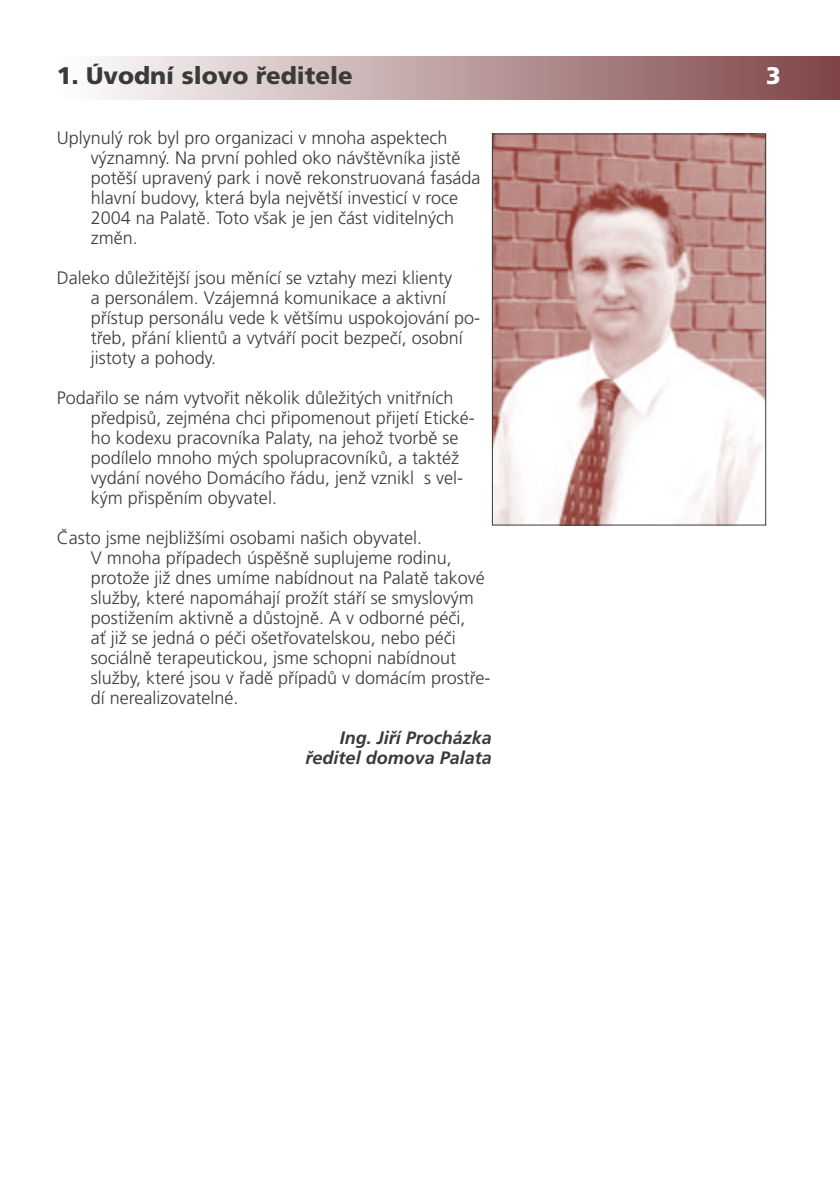
<style>
.page{position:relative;width:840px;height:1191px;background:#fff}
.page>*{position:absolute;margin:0;border:0;box-sizing:border-box;transform-origin:0 0}
.t1{font:900 24px "Frutiger CE";color:#393b39}
.t2{font:900 24px "Frutiger CE";color:#fff}
.t3{font:300 18px/20px "Frutiger CE";color:#393b39}
.t4{font:italic 700 18px/20px "Frutiger CE";color:#393b39;text-align:right}
</style>
<div class="page">
<div style="left:57px;top:57px;width:782px;height:42px;background:linear-gradient(to right,#fff,#7f4547)"></div>
<img style="left:493px;top:135px;width:270px;height:388px">
<div style="left:491px;top:133px;width:274px;height:392px;border:1px solid #393b39"></div>
<h1 class="t1" style="left:57px;top:62px;width:297px">1. Úvodní slovo ředitele</h1>
<p class="t3" style="left:91px;top:128px;width:391px;text-indent:-34px">Uplynulý rok byl pro organizaci v mnoha aspektech významný. Na první pohled oko návštěvníka jistě potěší upravený park i nově rekonstruovaná fasáda hlavní budovy, která byla největší investicí v roce 2004 na Palatě. Toto však je jen část viditelných změn.</p>
<p class="t3" style="left:91px;top:268px;width:391px;text-indent:-34px">Daleko důležitější jsou měnící se vztahy mezi klienty<br>a personálem. Vzájemná komunikace a aktivní přístup personálu vede k většímu uspokojování po&shy;třeb, přání klientů a vytváří pocit bezpečí, osobní jistoty a pohody.</p>
<p class="t3" style="left:91px;top:388px;width:385px;text-indent:-34px">Podařilo se nám vytvořit několik důležitých vnitřních předpisů, zejména chci připomenout přijetí Etické&shy;ho kodexu pracovníka Palaty, na jehož tvorbě se podílelo mnoho mých spolupracovníků, a taktéž vydání nového Domácího řádu, jenž vznikl s vel&shy;kým přispěním obyvatel.</p>
<p class="t3" style="left:91px;top:528px;width:401px;text-indent:-34px">Často jsme nejbližšími osobami našich obyvatel.<br>V mnoha případech úspěšně suplujeme rodinu, protože již dnes umíme nabídnout na Palatě takové služby, které napomáhají prožít stáří se smyslovým postižením aktivně a důstojně. A v odborné péči,<br>ať již se jedná o péči ošetřovatelskou, nebo péči sociálně terapeutickou, jsme schopni nabídnout služby, které jsou v řadě případů v domácím prostře&shy;dí nerealizovatelné.</p>
<p class="t4" style="left:305px;top:728px;width:188px">Ing. Jiří Procházka ředitel domova Palata</p>
<h1 class="t2" style="left:765px;top:62px;width:16px">3</h1>
</div>
